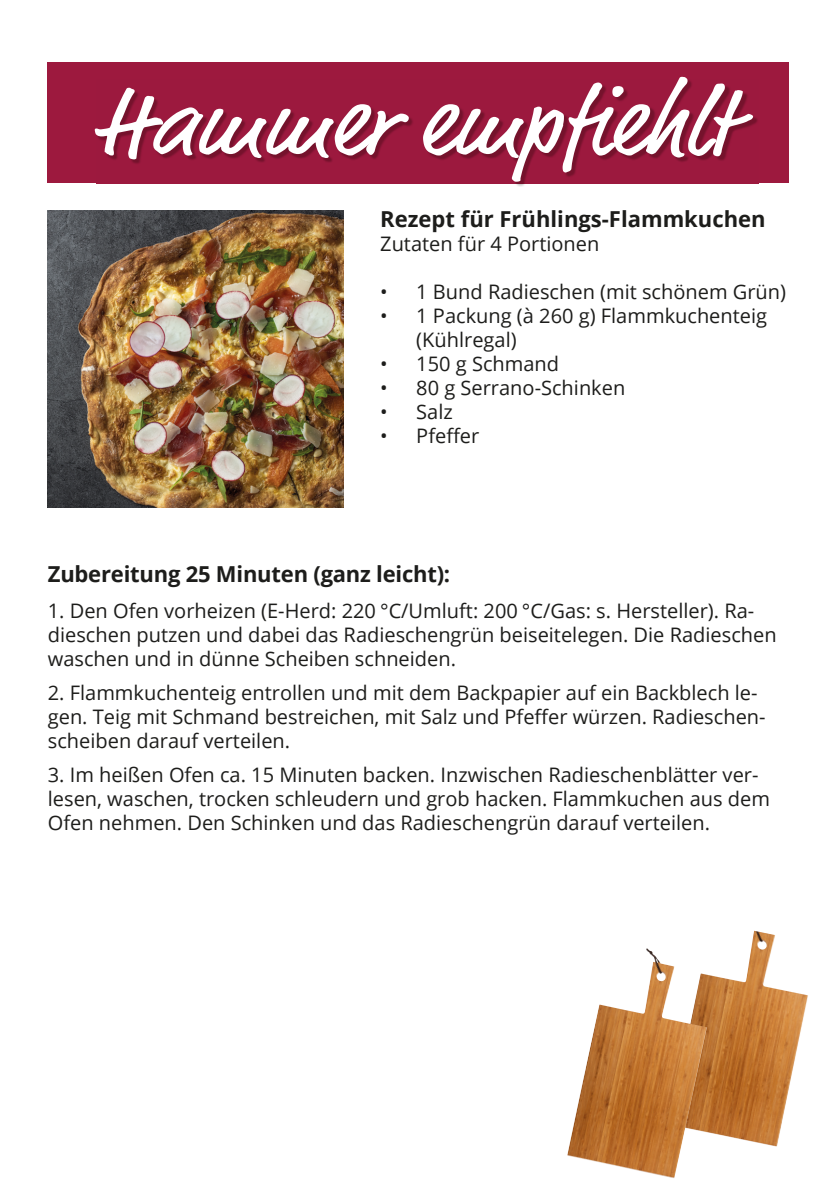
<style>
.page{position:relative;width:840px;height:1191px;background:#fff}
.page>*{position:absolute;margin:0;border:0;box-sizing:border-box;transform-origin:0 0}
.t1{font:96.8px "Market Offc Pro";color:#fff}
.t2{font:700 22px "Open Sans";letter-spacing:-.005em;color:#1d1d1b}
.t3{font:20px/24px "Open Sans";color:#1d1d1b}
</style>
<div class="page">
<img style="left:48px;top:211px;width:295px;height:296px">
<div style="left:48px;top:62px;width:740px;height:121px;background:#9d193e"></div>
<img style="left:96px;top:79px;width:662px;height:108px">
<img style="left:706px;top:930px;width:101px;height:216px">
<img style="left:567px;top:948px;width:139px;height:230px">
<h1 class="t1" style="left:96px;top:58px;width:638px">Hammer empfiehlt</h1>
<p class="t2" style="left:380px;top:203px;width:387px">Rezept für Frühlings-Flammkuchen</p>
<p class="t3" style="left:380px;top:231px;width:220px">Zutaten für 4 Portionen</p>
<p class="t3" style="left:380px;top:279px;width:407px">• 1 Bund Radieschen (mit schönem Grün)</p>
<p class="t3" style="left:416px;top:303px;width:352px;text-indent:-36px">• 1 Packung (à 260 g) Flammkuchenteig (Kühlregal)</p>
<p class="t3" style="left:380px;top:351px;width:180px">• 150 g Schmand</p>
<p class="t3" style="left:380px;top:375px;width:246px">• 80 g Serrano-Schinken</p>
<p class="t3" style="left:380px;top:399px;width:74px">• Salz</p>
<p class="t3" style="left:380px;top:423px;width:100px">• Pfeffer</p>
<p class="t2" style="left:48px;top:558px;width:403px">Zubereitung 25 Minuten (ganz leicht):</p>
<p class="t3" style="left:48px;top:598px;width:730px">1. Den Ofen vorheizen (E-Herd: 220 °C/Umluft: 200 °C/Gas: s. Hersteller). Ra&shy;dieschen putzen und dabei das Radieschengrün beiseitelegen. Die Radieschen waschen und in dünne Scheiben schneiden.</p>
<p class="t3" style="left:48px;top:680px;width:719px">2. Flammkuchenteig entrollen und mit dem Backpapier auf ein Backblech le&shy;gen. Teig mit Schmand bestreichen, mit Salz und Pfeffer würzen. Radieschen&shy;scheiben darauf verteilen.</p>
<p class="t3" style="left:48px;top:762px;width:723px">3. Im heißen Ofen ca. 15 Minuten backen. Inzwischen Radieschenblätter ver&shy;lesen, waschen, trocken schleudern und grob hacken. Flammkuchen aus dem<br>Ofen nehmen. Den Schinken und das Radieschengrün darauf verteilen.</p>
</div>
